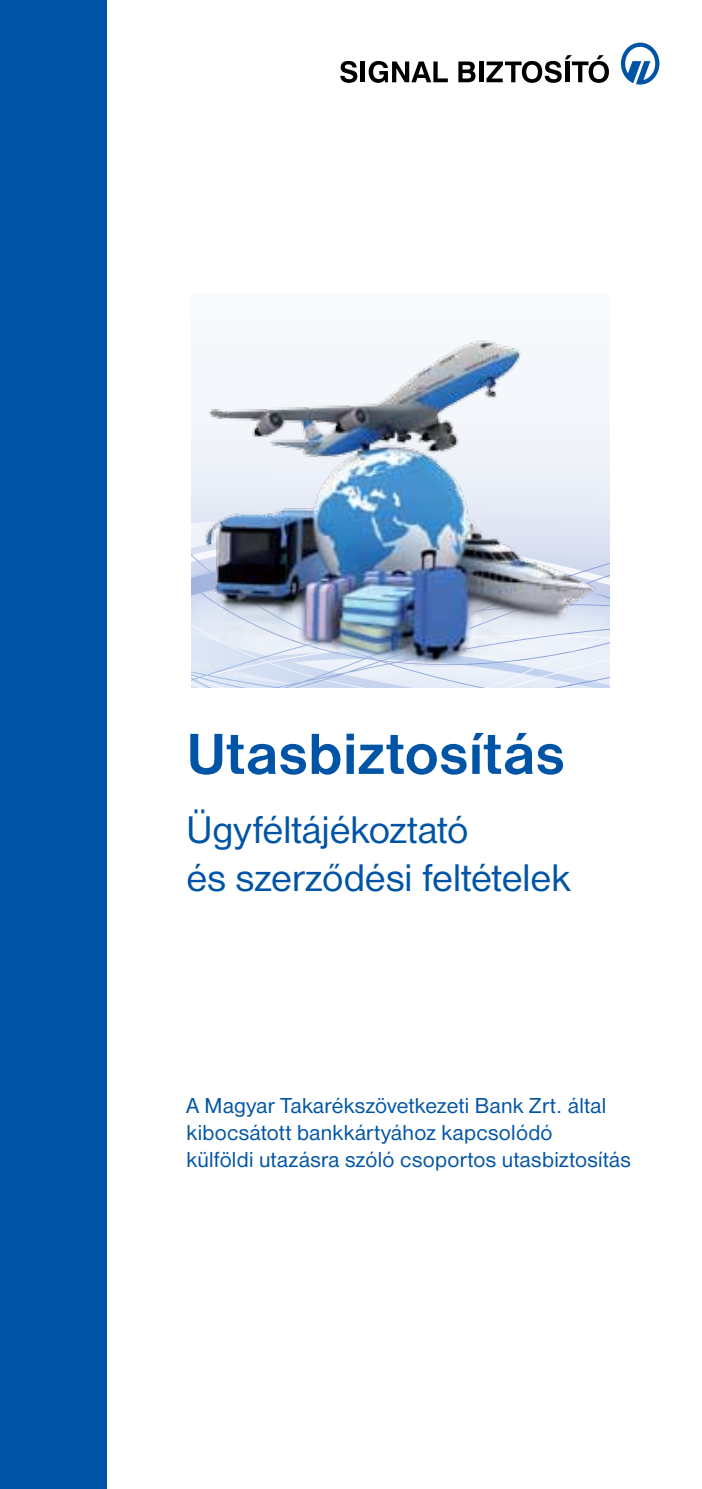
<style>
.page{position:relative;width:702px;height:1489px;background:#fff}
.page>*{position:absolute;margin:0;border:0;box-sizing:border-box;transform-origin:0 0}
.t1{font:60px "Nimbus Sans DEE Bold";letter-spacing:.005em;color:#0054a6}
.t2{font:40px/48px "Nimbus Sans DEE Regular";color:#0054a6}
.t3{font:22.5px/27px "Nimbus Sans DEE Regular";letter-spacing:.015em;color:#0054a6}
</style>
<div class="page">
<div style="left:0;top:0;width:106px;height:1488px;background:#0054a6"></div>
<svg style="left:191px;top:666px;width:418px;height:21px;background:#dae3f4"></svg>
<img style="left:191px;top:340px;width:418px;height:326px">
<svg style="left:621px;top:43px;width:38px;height:42px"></svg>
<hr style="left:479px;top:61px;width:4px;height:21px;background:#000">
<svg style="left:340px;top:61px;width:17px;height:22px"></svg>
<svg style="left:458px;top:61px;width:17px;height:21px"></svg>
<hr style="left:361px;top:61px;width:4px;height:21px;background:#000">
<svg style="left:368px;top:61px;width:80px;height:22px"></svg>
<svg style="left:486px;top:55px;width:123px;height:28px"></svg>
<h1 class="t1" style="left:186px;top:720px;width:380px">Utasbiztosítás</h1>
<h2 class="t2" style="left:186px;top:806px;width:385px">Ügyféltájékoztató<br>és szerződési feltételek</h2>
<p class="t3" style="left:186px;top:1091px;width:446px">A Magyar Takarékszövetkezeti Bank Zrt. által kibocsátott bankkártyához kapcsolódó<br>külföldi utazásra szóló csoportos utasbiztosítás</p>
</div>
